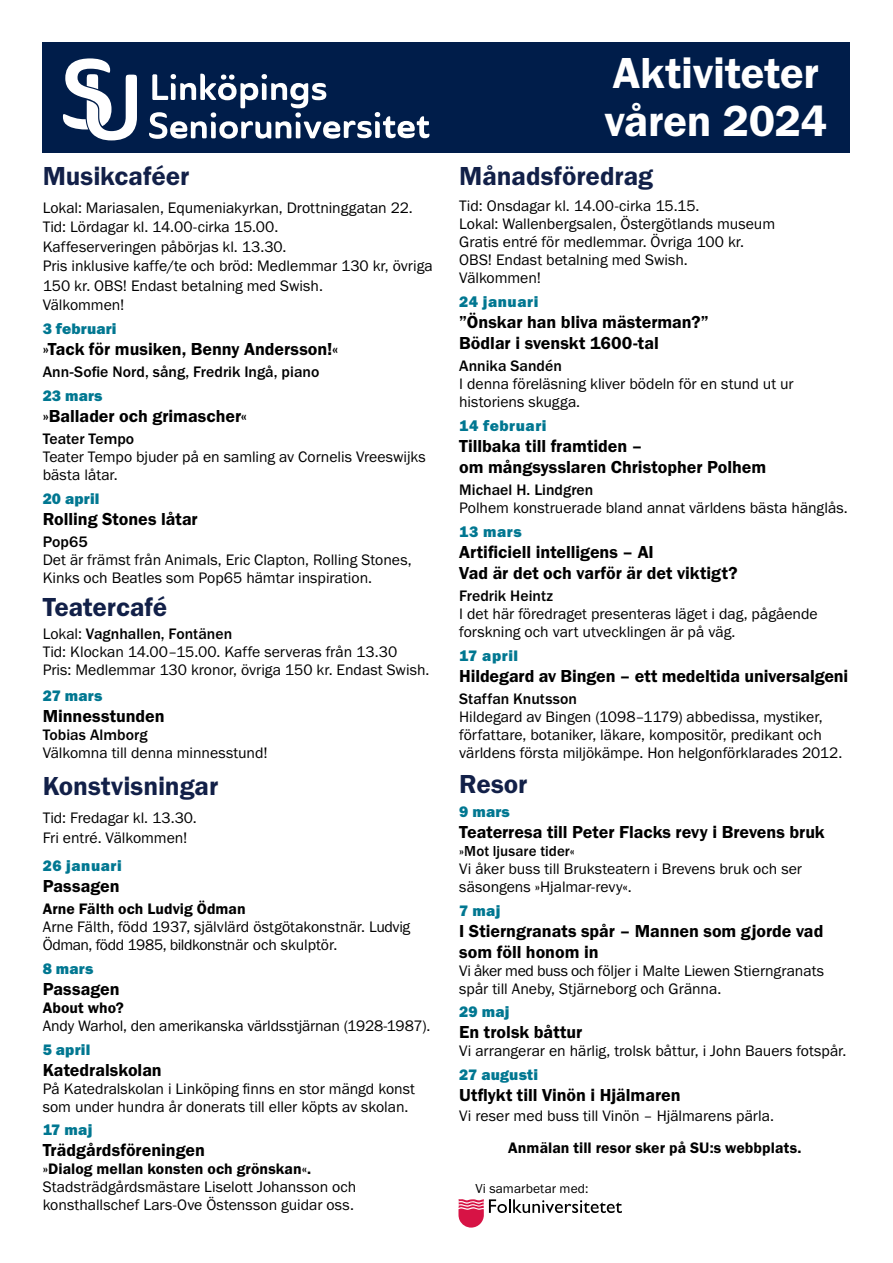
<style>
.page{position:relative;width:893px;height:1263px;background:#fff}
.page>*{position:absolute;margin:0;border:0;box-sizing:border-box;transform-origin:0 0}
.t1{font:45px/48px "Franklin Gothic URW Dem";letter-spacing:-.01em;color:#fff}
.t2{font:27px "Franklin Gothic URW Dem";letter-spacing:-.005em;color:#122048}
.t3{font:18px/21px "Franklin Gothic URW Dem";letter-spacing:-.005em;color:#000}
.t4{font:15.75px/18px "Franklin Gothic URW Boo";color:#000}
.t5{font:500 15.75px "Franklin Gothic URW";color:#000}
.t6{font:15.75px "Franklin Gothic URW Dem";letter-spacing:.005em;color:#000}
.t7{font:15.75px "Franklin Gothic URW Hea";letter-spacing:.01em;color:#007791}
.t8{font:15.75px "Franklin Gothic URW Hea";letter-spacing:.035em;color:#007791}
.t9{font:500 15px "Franklin Gothic URW";letter-spacing:.005em;color:#000}
.t10{font:13.5px "Franklin Gothic URW Boo";letter-spacing:.01em;color:#000}
.s1{font-family:"Franklin Gothic URW Boo";font-weight:400}
</style>
<div class="page">
<div style="left:43px;top:43px;width:807px;height:110px;background:#001d4a"></div>
<svg style="left:149px;top:74px;width:280px;height:65px"></svg>
<svg style="left:63px;top:58px;width:74px;height:82px"></svg>
<svg style="left:458px;top:1199px;width:164px;height:28px"></svg>
<h2 class="t2" style="left:43px;top:159px;width:148px">Musikcaféer</h2>
<p class="t4" style="left:43px;top:197px;width:392px;line-height:19.5px">Lokal: Mariasalen, Equmeniakyrkan, Drottninggatan 22.<br>Tid: Lördagar kl. 14.00-cirka 15.00.<br>Kaffeserveringen påbörjas kl. 13.30.<br>Pris inklusive kaffe/te och bröd: Medlemmar 130 kr, övriga 150 kr. OBS! Endast betalning med Swish.<br>Välkommen!</p>
<p class="t7" style="left:43px;top:319px;width:75px">3 februari</p>
<p class="t3" style="left:43px;top:338px;width:297px">»Tack för musiken, Benny Andersson!«</p>
<p class="t5" style="left:43px;top:362px;width:278px">Ann-Sofie Nord, sång, Fredrik Ingå, piano</p>
<p class="t7" style="left:43px;top:386px;width:61px">23 mars</p>
<p class="t3" style="left:43px;top:405px;width:206px">»Ballader och grimascher«</p>
<p class="t5" style="left:43px;top:429px;width:93px">Teater Tempo</p>
<p class="t4" style="left:43px;top:448px;width:385px">Teater Tempo bjuder på en samling av Cornelis Vreeswijks bästa låtar.</p>
<p class="t7" style="left:43px;top:489px;width:58px">20 april</p>
<p class="t3" style="left:43px;top:508px;width:157px">Rolling Stones låtar</p>
<p class="t5" style="left:43px;top:532px;width:46px">Pop65</p>
<p class="t4" style="left:43px;top:551px;width:370px">Det är främst från Animals, Eric Clapton, Rolling Stones,<br>Kinks och Beatles som Pop65 hämtar inspiration.</p>
<h2 class="t2" style="left:43px;top:591px;width:126px">Teatercafé</h2>
<p class="t5" style="left:43px;top:624px;width:191px"><span class="s1">Lokal:</span> Vagnhallen, Fontänen</p>
<p class="t4" style="left:43px;top:642px;width:388px">Tid: Klockan 14.00–15.00. Kaffe serveras från 13.30<br>Pris: Medlemmar 130 kronor, övriga 150 kr. Endast Swish.</p>
<p class="t7" style="left:43px;top:686px;width:61px">27 mars</p>
<p class="t3" style="left:43px;top:705px;width:124px">Minnesstunden</p>
<p class="t5" style="left:43px;top:725px;width:106px">Tobias Almborg</p>
<p class="t4" style="left:43px;top:744px;width:226px">Välkomna till denna minnesstund!</p>
<h2 class="t2" style="left:43px;top:770px;width:177px">Konstvisningar</h2>
<p class="t4" style="left:43px;top:808px;width:156px;line-height:19.5px">Tid: Fredagar kl. 13.30.<br>Fri entré. Välkommen!</p>
<p class="t8" style="left:43px;top:855px;width:81px">26 januari</p>
<p class="t3" style="left:43px;top:875px;width:78px">Passagen</p>
<p class="t6" style="left:43px;top:899px;width:205px">Arne Fälth och Ludvig Ödman</p>
<p class="t4" style="left:43px;top:917px;width:369px">Arne Fälth, född 1937, självlärd östgötakonstnär. Ludvig<br>Ödman, född 1985, bildkonstnär och skulptör.</p>
<p class="t7" style="left:43px;top:958px;width:52px">8 mars</p>
<p class="t3" style="left:43px;top:978px;width:78px">Passagen</p>
<p class="t6" style="left:43px;top:998px;width:83px">About who?</p>
<p class="t4" style="left:43px;top:1016px;width:389px">Andy Warhol, den amerikanska världsstjärnan (1928-1987).</p>
<p class="t7" style="left:43px;top:1039px;width:49px">5 april</p>
<p class="t3" style="left:43px;top:1059px;width:121px">Katedralskolan</p>
<p class="t4" style="left:43px;top:1079px;width:374px">På Katedralskolan i Linköping finns en stor mängd konst som under hundra år donerats till eller köpts av skolan.</p>
<p class="t7" style="left:43px;top:1120px;width:51px">17 maj</p>
<p class="t3" style="left:43px;top:1139px;width:164px">Trädgårdsföreningen</p>
<p class="t6" style="left:43px;top:1159px;width:270px">»Dialog mellan konsten och grönskan«.</p>
<p class="t4" style="left:43px;top:1178px;width:315px">Stadsträdgårdsmästare Liselott Johansson och konsthallschef Lars-Ove Östensson guidar oss.</p>
<h1 class="t1" style="left:605px;top:49px;width:224px">Aktiviteter våren 2024</h1>
<h2 class="t2" style="left:459px;top:159px;width:195px">Månadsföredrag</h2>
<p class="t4" style="left:459px;top:197px;width:317px">Tid: Onsdagar kl. 14.00-cirka 15.15.<br>Lokal: Wallenbergsalen, Östergötlands museum Gratis entré för medlemmar. Övriga 100 kr.<br>OBS! Endast betalning med Swish.<br>Välkommen!</p>
<p class="t8" style="left:459px;top:292px;width:81px">24 januari</p>
<p class="t3" style="left:459px;top:311px;width:251px">”Önskar han bliva mästerman?”<br>Bödlar i svenskt 1600-tal</p>
<p class="t5" style="left:459px;top:356px;width:104px">Annika Sandén</p>
<p class="t4" style="left:459px;top:375px;width:336px">I denna föreläsning kliver bödeln för en stund ut ur historiens skugga.</p>
<p class="t8" style="left:459px;top:416px;width:89px">14 februari</p>
<p class="t3" style="left:459px;top:435px;width:308px">Tillbaka till framtiden –<br>om mångsysslaren Christopher Polhem</p>
<p class="t5" style="left:459px;top:480px;width:136px">Michael H. Lindgren</p>
<p class="t4" style="left:459px;top:499px;width:390px">Polhem konstruerade bland annat världens bästa hänglås.</p>
<p class="t7" style="left:459px;top:522px;width:64px">13 mars</p>
<p class="t3" style="left:459px;top:541px;width:280px">Artificiell intelligens – AI<br>Vad är det och varför är det viktigt?</p>
<p class="t5" style="left:459px;top:586px;width:95px">Fredrik Heintz</p>
<p class="t4" style="left:459px;top:605px;width:360px">I det här föredraget presenteras läget i dag, pågående forskning och vart utvecklingen är på väg.</p>
<p class="t7" style="left:459px;top:646px;width:60px">17 april</p>
<p class="t3" style="left:459px;top:665px;width:391px">Hildegard av Bingen – ett medeltida universalgeni</p>
<p class="t5" style="left:459px;top:689px;width:119px">Staffan Knutsson</p>
<p class="t4" style="left:459px;top:708px;width:384px">Hildegard av Bingen (1098–1179) abbedissa, mystiker, författare, botaniker, läkare, kompositör, predikant och världens första miljökämpe. Hon helgonförklarades 2012.</p>
<h2 class="t2" style="left:459px;top:767px;width:70px">Resor</h2>
<p class="t7" style="left:459px;top:801px;width:52px">9 mars</p>
<p class="t3" style="left:459px;top:821px;width:367px">Teaterresa till Peter Flacks revy i Brevens bruk</p>
<p class="t9" style="left:459px;top:841px;width:117px">»Mot ljusare tider«</p>
<p class="t4" style="left:459px;top:859px;width:344px">Vi åker buss till Bruksteatern i Brevens bruk och ser säsongens »Hjalmar-revy«.</p>
<p class="t7" style="left:459px;top:900px;width:43px">7 maj</p>
<p class="t3" style="left:459px;top:920px;width:366px">I Stierngranats spår – Mannen som gjorde vad som föll honom in</p>
<p class="t4" style="left:459px;top:961px;width:367px">Vi åker med buss och följer i Malte Liewen Stierngranats spår till Aneby, Stjärneborg och Gränna.</p>
<p class="t7" style="left:459px;top:1002px;width:52px">29 maj</p>
<p class="t3" style="left:459px;top:1021px;width:125px">En trolsk båttur</p>
<p class="t4" style="left:459px;top:1042px;width:389px">Vi arrangerar en härlig, trolsk båttur, i John Bauers fotspår.</p>
<p class="t7" style="left:459px;top:1064px;width:80px">27 augusti</p>
<p class="t3" style="left:459px;top:1084px;width:223px">Utflykt till Vinön i Hjälmaren</p>
<p class="t4" style="left:459px;top:1106px;width:316px">Vi reser med buss till Vinön – Hjälmarens pärla.</p>
<p class="t6" style="left:508px;top:1138px;width:295px">Anmälan till resor sker på SU:s webbplats.</p>
<p class="t10" style="left:475px;top:1180px;width:114px">Vi samarbetar med:</p>
</div>
